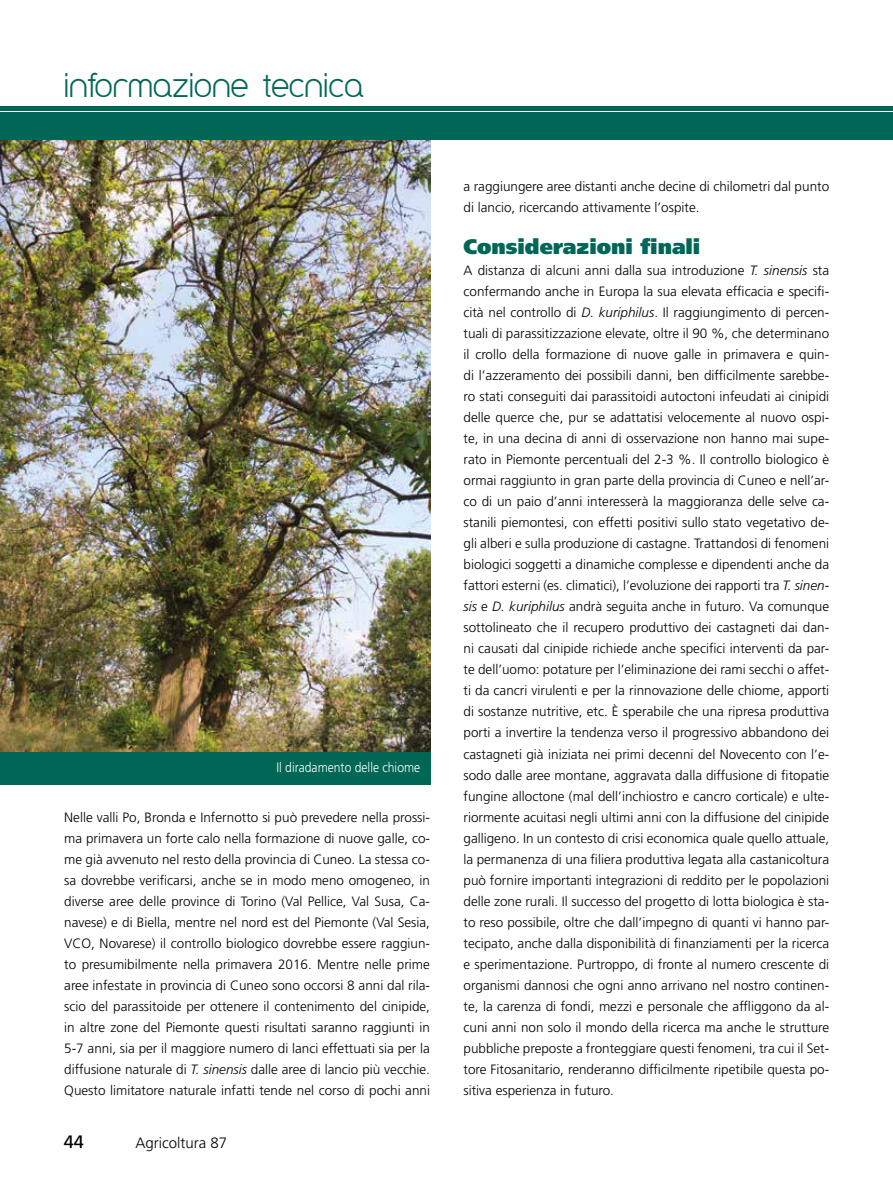
<style>
.page{position:relative;width:893px;height:1191px;background:#fff}
.page>*{position:absolute;margin:0;border:0;box-sizing:border-box;transform-origin:0 0}
.t1{font:28.5px "Y2 K Neophyte";letter-spacing:.01em;color:#006757}
.t2{font:900 21px "Frutiger LT Std";color:#006757}
.t3{font:18px "Frutiger LT Std";color:#000}
.t4{font:300 15px "Frutiger LT Std";color:#000}
.t5{font:300 13.5px/21px "Frutiger LT Std";color:#000;text-align:justify}
.t6{font:300 13.5px "Frutiger LT Std";color:#fff;scale:.9 1}
.s1{font-style:italic}
</style>
<div class="page">
<img style="left:0;top:140px;width:431px;height:612px">
<div style="left:0;top:752px;width:431px;height:32px;background:#006757"></div>
<div style="left:0;top:113px;width:893px;height:27px;background:#006757"></div>
<hr style="left:0;top:106px;width:893px;height:4px;background:#006757">
<h1 class="t1" style="left:64px;top:66px;width:302px">INFORMAZIONE TECNICA</h1>
<p class="t6" style="left:276px;top:760px;width:161px">Il diradamento delle chiome</p>
<p class="t5" style="left:64px;top:806px;width:367px">Nelle valli Po, Bronda e Infernotto si può prevedere nella prossi&shy;ma primavera un forte calo nella formazione di nuove galle, co&shy;me già avvenuto nel resto della provincia di Cuneo. La stessa co&shy;sa dovrebbe verificarsi, anche se in modo meno omogeneo, in diverse aree delle province di Torino (Val Pellice, Val Susa, Ca&shy;navese) e di Biella, mentre nel nord est del Piemonte (Val Sesia, VCO, Novarese) il controllo biologico dovrebbe essere raggiun&shy;to presumibilmente nella primavera 2016. Mentre nelle prime aree infestate in provincia di Cuneo sono occorsi 8 anni dal rila&shy;scio del parassitoide per ottenere il contenimento del cinipide, in altre zone del Piemonte questi risultati saranno raggiunti in 5-7 anni, sia per il maggiore numero di lanci effettuati sia per la diffusione naturale di <span class="s1">T. sinensis</span> dalle aree di lancio più vecchie.<br>Questo limitatore naturale infatti tende nel corso di pochi anni</p>
<h3 class="t3" style="left:64px;top:1131px;width:22px">44</h3>
<p class="t4" style="left:136px;top:1134px;width:93px">Agricoltura 87</p>
<p class="t5" style="left:463px;top:176px;width:367px">a raggiungere aree distanti anche decine di chilometri dal punto di lancio, ricercando attivamente l’ospite.</p>
<h2 class="t2" style="left:463px;top:234px;width:238px">Considerazioni finali</h2>
<p class="t5" style="left:463px;top:260px;width:367px">A distanza di alcuni anni dalla sua introduzione <span class="s1">T. sinensis</span> sta confermando anche in Europa la sua elevata efficacia e specifi&shy;cità nel controllo di <span class="s1">D. kuriphilus</span>. Il raggiungimento di percen&shy;tuali di parassitizzazione elevate, oltre il 90 %, che determinano il crollo della formazione di nuove galle in primavera e quin&shy;di l’azzeramento dei possibili danni, ben difficilmente sarebbe&shy;ro stati conseguiti dai parassitoidi autoctoni infeudati ai cinipidi delle querce che, pur se adattatisi velocemente al nuovo ospi&shy;te, in una decina di anni di osservazione non hanno mai supe&shy;rato in Piemonte percentuali del 2-3 %. Il controllo biologico è ormai raggiunto in gran parte della provincia di Cuneo e nell’ar&shy;co di un paio d’anni interesserà la maggioranza delle selve ca&shy;stanili piemontesi, con effetti positivi sullo stato vegetativo de&shy;gli alberi e sulla produzione di castagne. Trattandosi di fenomeni biologici soggetti a dinamiche complesse e dipendenti anche da fattori esterni (es. climatici), l’evoluzione dei rapporti tra <span class="s1">T. sinen&shy;sis</span> e <span class="s1">D. kuriphilus</span> andrà seguita anche in futuro. Va comunque sottolineato che il recupero produttivo dei castagneti dai dan&shy;ni causati dal cinipide richiede anche specifici interventi da par&shy;te dell’uomo: potature per l’eliminazione dei rami secchi o affet&shy;ti da cancri virulenti e per la rinnovazione delle chiome, apporti di sostanze nutritive, etc. È sperabile che una ripresa produttiva porti a invertire la tendenza verso il progressivo abbandono dei castagneti già iniziata nei primi decenni del Novecento con l’e&shy;sodo dalle aree montane, aggravata dalla diffusione di fitopatie fungine alloctone (mal dell’inchiostro e cancro corticale) e ulte&shy;riormente acuitasi negli ultimi anni con la diffusione del cinipide galligeno. In un contesto di crisi economica quale quello attuale, la permanenza di una filiera produttiva legata alla castanicoltura può fornire importanti integrazioni di reddito per le popolazioni delle zone rurali. Il successo del progetto di lotta biologica è sta&shy;to reso possibile, oltre che dall’impegno di quanti vi hanno par&shy;tecipato, anche dalla disponibilità di finanziamenti per la ricerca e sperimentazione. Purtroppo, di fronte al numero crescente di organismi dannosi che ogni anno arrivano nel nostro continen&shy;te, la carenza di fondi, mezzi e personale che affliggono da al&shy;cuni anni non solo il mondo della ricerca ma anche le strutture pubbliche preposte a fronteggiare questi fenomeni, tra cui il Set&shy;tore Fitosanitario, renderanno difficilmente ripetibile questa po&shy;sitiva esperienza in futuro.</p>
</div>
